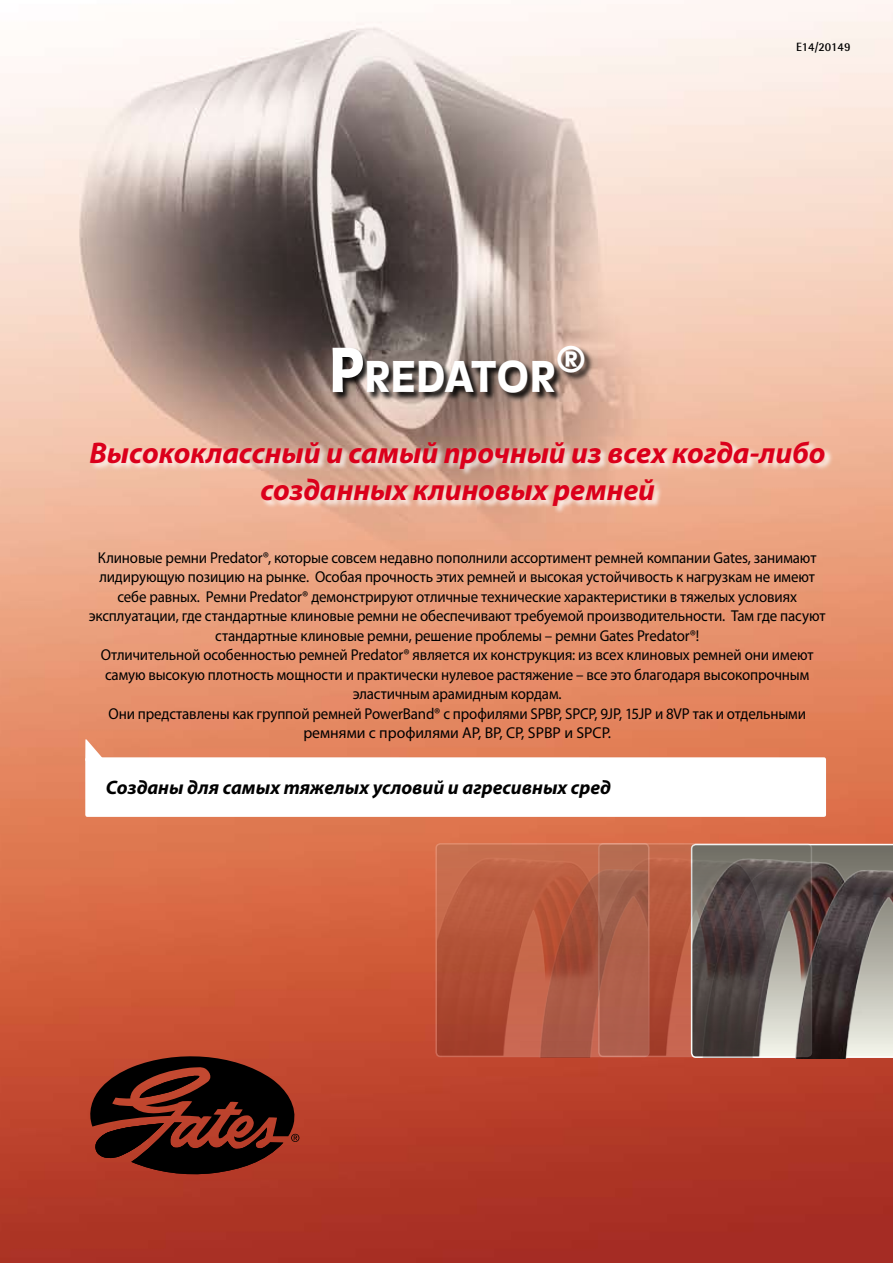
<style>
.page{position:relative;width:893px;height:1263px;background:#fff}
.page>*{position:absolute;margin:0;border:0;box-sizing:border-box;transform-origin:0 0}
.t1{font:42px "Balance Black Caps";letter-spacing:-.005em;color:#fff}
.t2{font:34.8px "Balance Black Caps";color:#fff}
.t3{font:italic 700 30px/37.5px "Myriad Pro";color:#db001b;text-align:center}
.t4{font:italic 700 19.5px "Myriad Pro";color:#000}
.t5{font:15.75px/19.5px "Myriad Pro";letter-spacing:-.01em;color:#000;text-align:center;scale:.95 1}
.t6{font:700 12px "Rotis Semi Sans";color:#000}
.s1{font-size:60px}
</style>
<div class="page">
<img style="left:0;top:0;width:893px;height:1263px">
<div style="left:90px;top:440px;width:744px;height:76px;background:#fff;opacity:.9"></div>
<div style="left:331px;top:345px;width:263px;height:58px;background:#000;opacity:.9"></div>
<svg style="left:87px;top:1199px;width:211px;height:1px"></svg>
<svg style="left:87px;top:1050px;width:212px;height:126px"></svg>
<div style="left:85px;top:757px;width:741px;height:60px;background:#fff;border-radius:2px"></div>
<svg style="left:85px;top:738px;width:21px;height:24px"></svg>
<img style="left:752px;top:853px;width:141px;height:205px">
<img style="left:650px;top:846px;width:158px;height:208px">
<div style="left:598px;top:843px;width:214px;height:214px;border:2px solid #fff;border-radius:4px"></div>
<img style="left:659px;top:852px;width:151px;height:205px">
<img style="left:438px;top:846px;width:207px;height:208px">
<div style="left:435px;top:843px;width:215px;height:214px;border:2px solid #fff;border-radius:4px"></div>
<img style="left:497px;top:852px;width:151px;height:205px">
<h1 class="t1" style="left:328px;top:352px;width:229px"><span class="s1">P</span>REDATOR</h1>
<h2 class="t2" style="left:555px;top:339px;width:33px">®</h2>
<p class="t6" style="left:796px;top:39px;width:56px">E14/20149</p>
<h3 class="t3" style="left:90px;top:433px;width:738px">Высококлассный и самый прочный из всех когда-либо созданных клиновых ремней</h3>
<p class="t5" style="left:89px;top:547px;width:777px">Клиновые ремни Predator®, которые совсем недавно пополнили ассортимент ремней компании Gates, занимают лидирующую позицию на рынке. Особая прочность этих ремней и высокая устойчивость к нагрузкам не имеют себе равных. Ремни Predator® демонстрируют отличные технические характеристики в тяжелых условиях эксплуатации, где стандартные клиновые ремни не обеспечивают требуемой производительности. Там где пасуют стандартные клиновые ремни, решение проблемы – ремни Gates Predator®!<br>Отличительной особенностью ремней Predator® является их конструкция: из всех клиновых ремней они имеют самую высокую плотность мощности и практически нулевое растяжение – все это благодаря высокопрочным эластичным арамидным кордам.<br>Они представлены как группой ремней PowerBand® с профилями SPBP, SPCP, 9JP, 15JP и 8VP так и отдельными ремнями с профилями AP, BP, CP, SPBP и SPCP.</p>
<p class="t4" style="left:106px;top:775px;width:506px">Созданы для самых тяжелых условий и агресивных сред</p>
</div>
